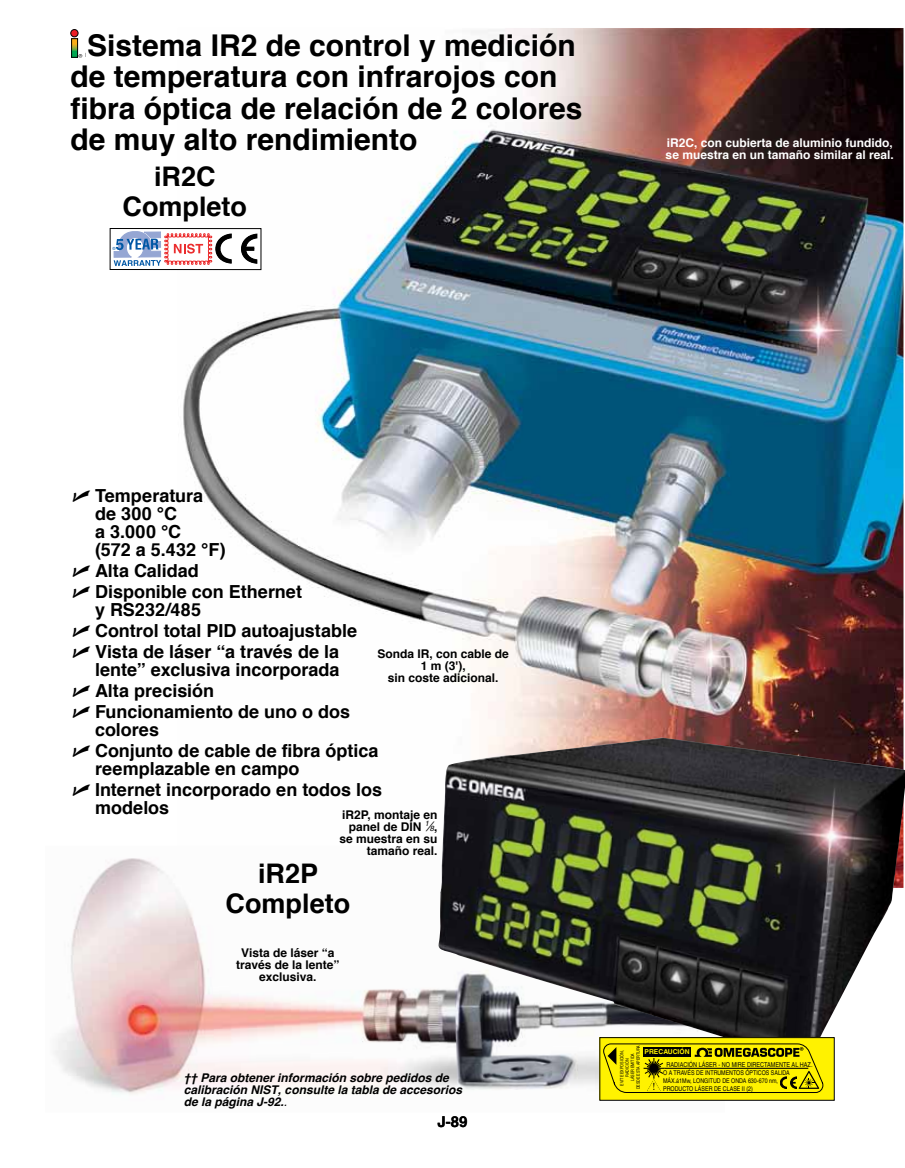
<style>
.page{position:relative;width:905px;height:1168px;background:#fff}
.page>*{position:absolute;margin:0;border:0;box-sizing:border-box;transform-origin:0 0}
.t1{font:700 30px/31.5px "Helvetica";color:#000}
.t2{font:700 27px/30px "Helvetica";color:#000;text-align:center}
.t3{font:700 18px/21px "Helvetica";color:#000}
.t4{font:700 15px "Helvetica";color:#000}
.t5{font:700 12px/12px "Helvetica";color:#000;text-align:center}
.t6{font:italic 700 12px/12px "Helvetica";color:#000}
.t7{font:700 12px/12px "Helvetica";color:#fff}
.t8{font:condensed 6.75px "Helvetica";color:#000}
.t9{font:700 6.75px "Helvetica";color:#fff200}
.t10{font:condensed 6.45px/7.8px "Helvetica";color:#000}
.t11{font:condensed 4.5px/5.4px "Helvetica";color:#000;text-align:center}
.s1{font-family:"Universal Newswith Comm Pi";font-weight:400}
.s2{font-weight:400;font-style:italic;font-size:13.5px}
.s3{font-weight:400;font-style:italic;font-size:7.5px}
.s4{font-weight:400}
</style>
<div class="page">
<img style="left:177px;top:28px;width:726px;height:709px">
<img style="left:54px;top:858px;width:671px;height:243px">
<img style="left:438px;top:737px;width:466px;height:323px">
<svg style="left:73px;top:41px;width:3px;height:14px"></svg>
<div style="left:71px;top:39px;width:7px;height:18px;border:1px solid #000"></div>
<div style="left:71px;top:30px;width:7px;height:7px;background:#ed1d24;border-radius:50%"></div>
<div style="left:71px;top:29px;width:7px;height:8px;border:1px solid #000;border-radius:50%"></div>
<svg style="left:79px;top:54px;width:3px;height:4px"></svg>
<svg style="left:601px;top:1039px;width:231px;height:59px;background:#ddd200"></svg>
<div style="left:643px;top:1047px;width:48px;height:9px;background:#000"></div>
<div style="left:599px;top:1037px;width:235px;height:63px;border:1px solid #000"></div>
<div style="left:110px;top:228px;width:151px;height:42px;background:#fff"></div>
<div style="left:110px;top:228px;width:151px;height:42px;border:1px solid #000"></div>
<svg style="left:112px;top:231px;width:145px;height:35px"></svg>
<h1 class="t1" style="left:70px;top:30px;width:513px;text-indent:17px">Sistema IR2 de control y medición de temperatura con infrarojos con fibra óptica de relación de 2 colores de muy alto rendimiento</h1>
<h2 class="t2" style="left:122px;top:162px;width:126px">iR2C<br>Completo</h2>
<p class="t7" style="left:665px;top:137px;width:230px">iR2C, con cubierta de aluminio fundido, se muestra en un tamaño similar al real.</p>
<p class="t3" style="left:95px;top:486px;width:132px;line-height:18px;text-indent:-22px"><span class="s1">U</span> Temperatura de 300 °C<br>a 3.000 °C<br>(572 a 5.432 °F)</p>
<p class="t3" style="left:72px;top:560px;width:231px"><span class="s1">U</span> Alta Calidad<br><span class="s1">U</span> Disponible con Ethernet</p>
<p class="t3" style="left:72px;top:599px;width:286px;text-indent:22px">y RS232/485<br><span class="s1">U</span> Control total PID autoajustable<br><span class="s1">U</span> Vista de láser “a través de la</p>
<p class="t3" style="left:72px;top:659px;width:279px;text-indent:22px">lente” exclusiva incorporada<br><span class="s1">U</span> Alta precisión<br><span class="s1">U</span> Funcionamiento de uno o dos</p>
<p class="t3" style="left:72px;top:719px;width:307px;text-indent:22px">colores<br><span class="s1">U</span> Conjunto de cable de fibra óptica</p>
<p class="t3" style="left:72px;top:758px;width:311px;text-indent:22px">reemplazable en campo<br><span class="s1">U</span> Internet incorporado en todos los</p>
<p class="t3" style="left:95px;top:797px;width:76px">modelos</p>
<p class="t5" style="left:339px;top:809px;width:100px;text-align:right">iR2P, montaje en panel de DIN <sup>1</sup><span class="s2">⁄</span><span class="s3">8</span>, se muestra en su tamaño real.</p>
<p class="t5" style="left:377px;top:648px;width:133px">Sonda IR, con cable de<br>1 m (3'),<br>sin coste adicional.</p>
<h2 class="t2" style="left:226px;top:859px;width:126px">iR2P<br>Completo</h2>
<p class="t5" style="left:236px;top:946px;width:105px">Vista de láser “a través de la lente” exclusiva.</p>
<p class="t6" style="left:184px;top:1072px;width:280px">†† Para obtener información sobre pedidos de calibración NIST, consulte la tabla de accesorios de la página J-92.<span class="s4">.</span></p>
<p class="t4" style="left:437px;top:1109px;width:32px">J-89</p>
<p class="t11" style="left:619px;top:1089px;width:45px;rotate:-90deg">EVITE EXPOSICIÓN,<br>RADICIÓN<br>LÁSER EMITIDA<br>DESDE ESTA APERTURA</p>
<p class="t9" style="left:644px;top:1048px;width:47px">PRECAUCIÓN</p>
<p class="t8" style="left:666px;top:1060px;width:147px">RADIACIÓN LÁSER - NO MIRE DIRECTAMENTE AL HAZ.</p>
<p class="t10" style="left:663px;top:1068px;width:128px">O A TRAVÉS DE INTRUMENTOS ÓPTICOS SALIDA<br>MÁX.á1Mw, LONGITUD DE ONDA 630-670 nm,<br>PRODUCTO LÁSER DE CLASE II (2)</p>
</div>
